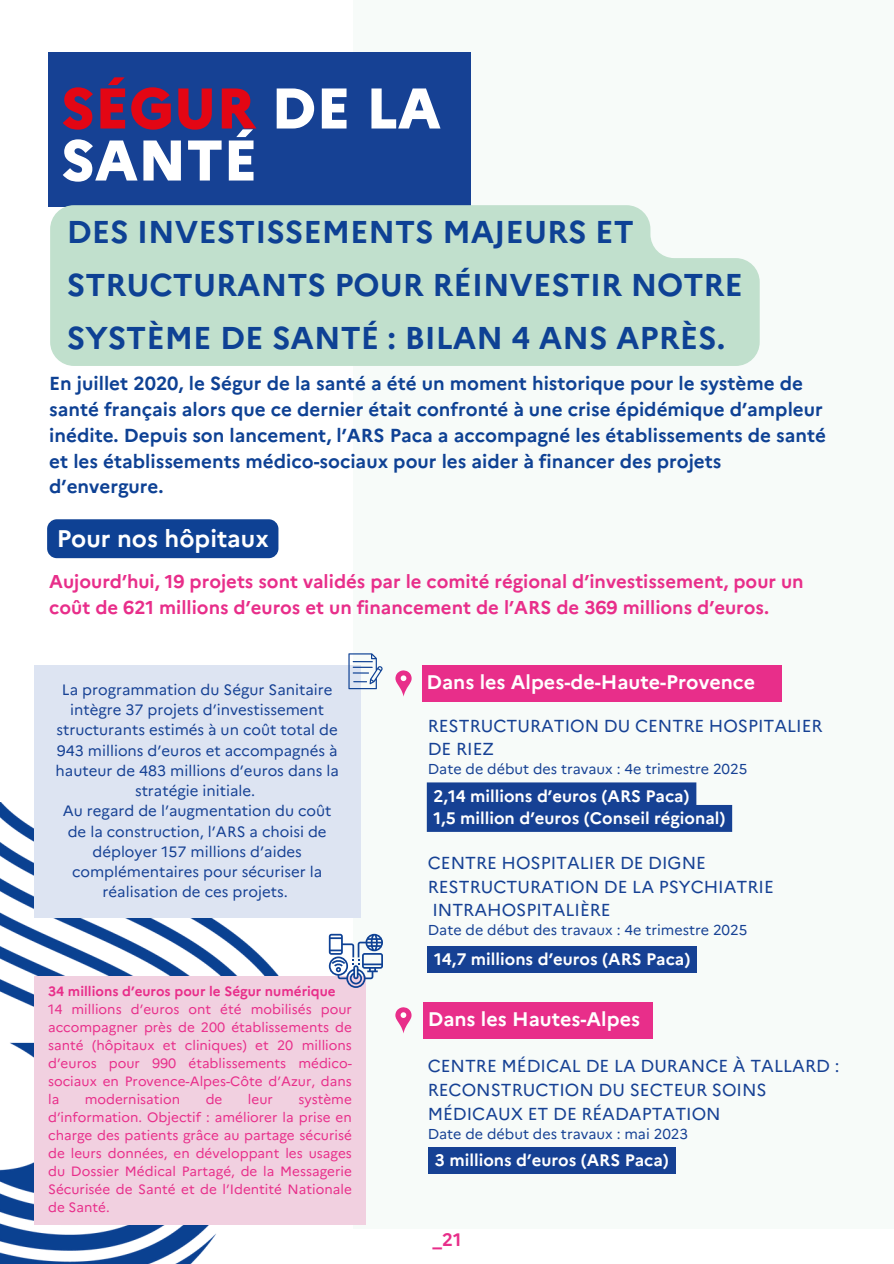
<style>
.page{position:relative;width:894px;height:1264px;background:#fff}
.page>*{position:absolute;margin:0;border:0;box-sizing:border-box;transform-origin:0 0}
.t1{font:800 57.15px/52.1px "Marianne";color:#fff}
.t2{font:700 31.5px/52.9px "Marianne";color:#0e4194}
.t3{font:700 24px "Marianne";color:#fff}
.t4{font:700 19.65px "Marianne";color:#fff}
.t5{font:700 18.9px/26px "Marianne";color:#0e4194}
.t6{font:700 18.6px/26px "Marianne";color:#e82e8a}
.t7{font:700 18px "Marianne";color:#e82e8a}
.t8{font:17.4px/23.7px "Marianne";color:#164194}
.t9{font:700 16.65px/22.5px "Marianne";color:#fff}
.t10{font:15px/20.2px "Marianne";color:#164194;text-align:center}
.t11{font:14.4px "Marianne";color:#164194}
.t12{font:13.5px/18px "Marianne";color:#e82e8a;text-align:justify}
.t13{font:700 13.5px "Marianne";color:#e82e8a}
.s1{color:#e30614}
</style>
<div class="page">
<img style="left:0;top:802px;width:316px;height:461px">
<div style="left:353px;top:0;width:540px;height:1228px;background:#f7fbf9"></div>
<div style="left:48px;top:53px;width:422px;height:154px;background:#164194"></div>
<div style="left:422px;top:665px;width:358px;height:36px;background:#e82e8a"></div>
<svg style="left:395px;top:670px;width:16px;height:26px"></svg>
<div style="left:427px;top:946px;width:270px;height:26px;background:#164194"></div>
<div style="left:34px;top:665px;width:326px;height:253px;background:#dde4f2"></div>
<svg style="left:348px;top:653px;width:34px;height:36px"></svg>
<div style="left:423px;top:1002px;width:229px;height:36px;background:#e82e8a"></div>
<svg style="left:395px;top:1007px;width:16px;height:25px"></svg>
<div style="left:428px;top:1147px;width:247px;height:27px;background:#164194"></div>
<div style="left:34px;top:975px;width:331px;height:249px;background:#f1d0e0"></div>
<svg style="left:329px;top:933px;width:54px;height:54px"></svg>
<div style="left:50px;top:205px;width:709px;height:161px;background:#c1e0cd"></div>
<svg style="left:426px;top:782px;width:306px;height:49px;background:#254d9a"></svg>
<div style="left:47px;top:519px;width:231px;height:39px;background:#0e4194;border-radius:10px"></div>
<p class="t1" style="left:61px;top:82px;width:381px"><span class="s1">SÉGUR</span> DE LA<br>SANTÉ</p>
<h4 class="t2" style="left:67px;top:205px;width:677px">DES INVESTISSEMENTS MAJEURS ET<br>STRUCTURANTS POUR RÉINVESTIR NOTRE<br>SYSTÈME DE SANTÉ : BILAN 4 ANS APRÈS.</h4>
<h4 class="t5" style="left:49px;top:370px;width:778px">En juillet 2020, le Ségur de la santé a été un moment historique pour le système de santé français alors que ce dernier était confronté à une crise épidémique d’ampleur inédite. Depuis son lancement, l’ARS Paca a accompagné les établissements de santé et les établissements médico-sociaux pour les aider à financer des projets d’envergure.</h4>
<p class="t3" style="left:57px;top:523px;width:213px">Pour nos hôpitaux</p>
<h2 class="t6" style="left:49px;top:568px;width:755px">Aujourd’hui, 19 projets sont validés par le comité régional d’investissement, pour un coût de 621 millions d’euros et un financement de l’ARS de 369 millions d’euros.</h2>
<p class="t10" style="left:56px;top:679px;width:285px">La programmation du Ségur Sanitaire intègre 37 projets d’investissement structurants estimés à un coût total de 943 millions d’euros et accompagnés à hauteur de 483 millions d’euros dans la stratégie initiale.</p>
<h4 class="t10" style="left:63px;top:801px;width:270px">Au regard de l’augmentation du coût de la construction, l’ARS a choisi de déployer 157 millions d’aides complémentaires pour sécuriser la réalisation de ces projets.</h4>
<p class="t13" style="left:48px;top:982px;width:289px">34 millions d’euros pour le Ségur numérique</p>
<p class="t12" style="left:48px;top:1000px;width:305px">14 millions d’euros ont été mobilisés pour accompagner près de 200 établissements de santé (hôpitaux et cliniques) et 20 millions d’euros pour 990 établissements médico&shy;sociaux en Provence-Alpes-Côte d’Azur, dans la</p>
<p class="t12" style="left:85px;top:1090px;width:97px">modernisation</p>
<p class="t12" style="left:206px;top:1090px;width:18px">de</p>
<p class="t12" style="left:248px;top:1090px;width:26px">leur</p>
<p class="t12" style="left:48px;top:1090px;width:305px;text-indent:250px">système d’information. Objectif : améliorer la prise en charge des patients grâce au partage sécurisé de leurs données, en développant les usages du Dossier Médical Partagé, de la Messagerie Sécurisée de Santé et de l’Identité Nationale de Santé.</p>
<p class="t4" style="left:426px;top:670px;width:330px">Dans les Alpes-de-Haute-Provence</p>
<h4 class="t8" style="left:427px;top:713px;width:396px">RESTRUCTURATION DU CENTRE HOSPITALIER</h4>
<p class="t8" style="left:427px;top:737px;width:68px">DE RIEZ</p>
<p class="t11" style="left:427px;top:760px;width:321px">Date de début des travaux : 4e trimestre 2025</p>
<p class="t9" style="left:433px;top:784px;width:293px">2,14 millions d’euros (ARS Paca)<br>1,5 million d’euros (Conseil régional)</p>
<p class="t8" style="left:427px;top:851px;width:279px">CENTRE HOSPITALIER DE DIGNE</p>
<p class="t8" style="left:427px;top:874px;width:347px">RESTRUCTURATION DE LA PSYCHIATRIE</p>
<p class="t8" style="left:432px;top:898px;width:180px">INTRAHOSPITALIÈRE</p>
<p class="t11" style="left:427px;top:921px;width:321px">Date de début des travaux : 4e trimestre 2025</p>
<h6 class="t9" style="left:434px;top:947px;width:257px">14,7 millions d’euros (ARS Paca)</h6>
<h5 class="t4" style="left:427px;top:1006px;width:214px">Dans les Hautes-Alpes</h5>
<h6 class="t8" style="left:427px;top:1054px;width:413px">CENTRE MÉDICAL DE LA DURANCE À TALLARD :<br>RECONSTRUCTION DU SECTEUR SOINS<br>MÉDICAUX ET DE RÉADAPTATION</h6>
<h6 class="t11" style="left:427px;top:1124px;width:262px">Date de début des travaux : mai 2023</h6>
<h1 class="t9" style="left:435px;top:1149px;width:235px">3 millions d’euros (ARS Paca)</h1>
<h3 class="t7" style="left:432px;top:1228px;width:30px">_21</h3>
</div>
